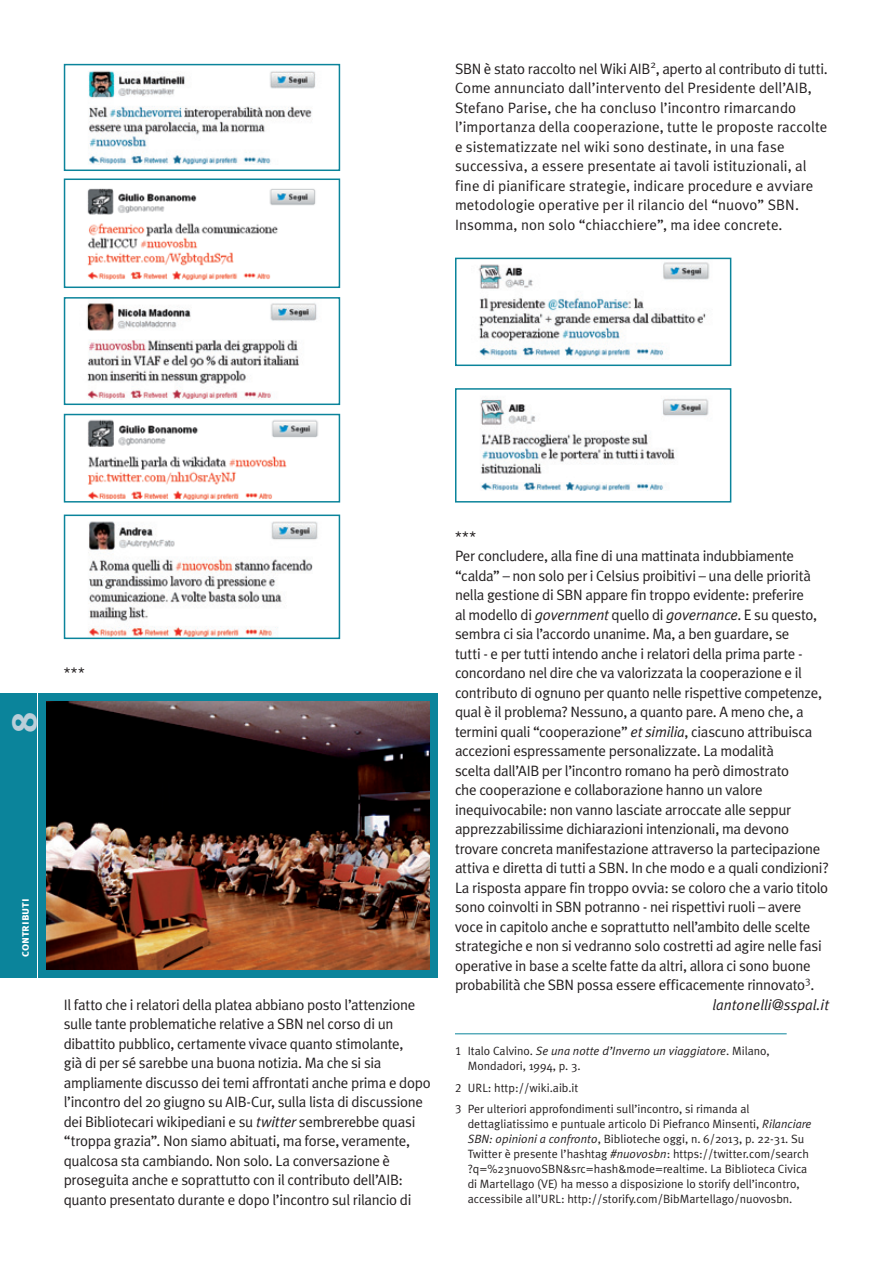
<style>
.page{position:relative;width:893px;height:1263px;background:#fff}
.page>*{position:absolute;margin:0;border:0;box-sizing:border-box;transform-origin:0 0}
.t1{font:36px "Meta Plus Bold Caps";color:#baced9}
.t2{font:15px/19.5px "Meta Plus Normal";letter-spacing:-.02em;color:#231f20}
.t3{font:15px/19.5px "Meta Plus Normal";letter-spacing:.005em;color:#231f20}
.t4{font:italic 15px "Meta Plus Normal";color:#231f20}
.Testo_nota_di_chiusu{font:12px/15px "Meta Plus Normal";color:#231f20}
.t5{font:12px "Meta Plus Bold Caps";color:#fff}
.s1{font-style:italic}
.s2{font-family:"Meta Plus Normal Caps"}
</style>
<div class="page">
<div style="left:0;top:693px;width:36px;height:285px;background:#0b849b"></div>
<img style="left:88px;top:71px;width:228px;height:93px">
<div style="left:64px;top:64px;width:276px;height:107px;border:2px solid #0b849b"></div>
<img style="left:87px;top:188px;width:229px;height:93px">
<div style="left:64px;top:178px;width:276px;height:110px;border:2px solid #0b849b"></div>
<img style="left:87px;top:303px;width:230px;height:96px">
<div style="left:64px;top:297px;width:276px;height:108px;border:2px solid #0b849b"></div>
<img style="left:88px;top:419px;width:230px;height:80px">
<div style="left:64px;top:414px;width:276px;height:88px;border:2px solid #0b849b"></div>
<img style="left:89px;top:521px;width:229px;height:115px">
<div style="left:64px;top:514px;width:276px;height:125px;border:2px solid #0b849b"></div>
<hr style="left:455px;top:1033px;width:332px;height:1px;background:#0b849b">
<img style="left:478px;top:262px;width:232px;height:98px">
<div style="left:455px;top:258px;width:276px;height:108px;border:2px solid #0b849b"></div>
<img style="left:480px;top:399px;width:229px;height:92px">
<div style="left:455px;top:388px;width:276px;height:114px;border:2px solid #0b849b"></div>
<div style="left:38px;top:693px;width:400px;height:285px;background:#0b849b"></div>
<img style="left:47px;top:702px;width:382px;height:267px">
<p class="t2" style="left:455px;top:58px;width:374px">SBN è stato raccolto nel Wiki AIB<sup>2</sup>, aperto al contributo di tutti.</p>
<p class="t3" style="left:455px;top:78px;width:374px">Come annunciato dall’intervento del Presidente dell’AIB, Stefano Parise, che ha concluso l’incontro rimarcando l’importanza della cooperazione, tutte le proposte raccolte e sistematizzate nel wiki sono destinate, in una fase successiva, a essere presentate ai tavoli istituzionali, al fine di pianificare strategie, indicare procedure e avviare metodologie operative per il rilancio del “nuovo” SBN.<br>Insomma, non solo “chiacchiere”, ma idee concrete.</p>
<h1 class="t1" style="left:3px;top:731px;width:21px;rotate:-90deg">8</h1>
<p class="t5" style="left:18px;top:957px;width:60px;rotate:-90deg">contributi</p>
<p class="t2" style="left:64px;top:663px;width:23px">***</p>
<p class="t2" style="left:64px;top:994px;width:369px">Il fatto che i relatori della platea abbiano posto l’attenzione sulle tante problematiche relative a SBN nel corso di un dibattito pubblico, certamente vivace quanto stimolante,<br>già di per sé sarebbe una buona notizia. Ma che si sia ampliamente discusso dei temi affrontati anche prima e dopo l’incontro del 20 giugno su AIB-Cur, sulla lista di discussione dei Bibliotecari wikipediani e su <span class="s1">twitter</span> sembrerebbe quasi “troppa grazia”. Non siamo abituati, ma forse, veramente, qualcosa sta cambiando. Non solo. La conversazione è proseguita anche e soprattutto con il contributo dell’AIB: quanto presentato durante e dopo l’incontro sul rilancio di</p>
<p class="t2" style="left:455px;top:526px;width:23px">***</p>
<p class="t2" style="left:455px;top:546px;width:375px">Per concludere, alla fine di una mattinata indubbiamente “calda” – non solo per i Celsius proibitivi – una delle priorità nella gestione di SBN appare fin troppo evidente: preferire<br>al modello di <span class="s1">government</span> quello di <span class="s1">governance</span>. E su questo, sembra ci sia l’accordo unanime. Ma, a ben guardare, se<br>tutti - e per tutti intendo anche i relatori della prima parte - concordano nel dire che va valorizzata la cooperazione e il contributo di ognuno per quanto nelle rispettive competenze, qual è il problema? Nessuno, a quanto pare. A meno che, a termini quali “cooperazione” <span class="s1">et similia</span>, ciascuno attribuisca accezioni espressamente personalizzate. La modalità<br>scelta dall’AIB per l’incontro romano ha però dimostrato<br>che cooperazione e collaborazione hanno un valore inequivocabile: non vanno lasciate arroccate alle seppur apprezzabilissime dichiarazioni intenzionali, ma devono trovare concreta manifestazione attraverso la partecipazione attiva e diretta di tutti a SBN. In che modo e a quali condizioni?<br>La risposta appare fin troppo ovvia: se coloro che a vario titolo sono coinvolti in SBN potranno - nei rispettivi ruoli – avere voce in capitolo anche e soprattutto nell’ambito delle scelte strategiche e non si vedranno solo costretti ad agire nelle fasi operative in base a scelte fatte da altri, allora ci sono buone probabilità che SBN possa essere efficacemente rinnovato<sup>3</sup>.</p>
<p class="t4" style="left:712px;top:996px;width:118px">lantonelli@sspal.it</p>
<p class="Testo_nota_di_chiusu" style="left:468px;top:1044px;width:304px;text-indent:-13px"><span class="s2">1</span> Italo Calvino. <span class="s1">Se una notte d’Inverno un viaggiatore</span>. Milano,<br>Mondadori, 1994, p. 3.</p>
<p class="Testo_nota_di_chiusu" style="left:455px;top:1080px;width:125px"><span class="s2">2</span> URL: http://wiki.aib.it</p>
<p class="Testo_nota_di_chiusu" style="left:468px;top:1101px;width:345px;text-indent:-13px"><span class="s2">3</span> Per ulteriori approfondimenti sull’incontro, si rimanda al dettagliatissimo e puntuale articolo Di Piefranco Minsenti, <span class="s1">Rilanciare SBN: opinioni a confronto</span>, Biblioteche oggi, n. 6/2013, p. 22-31. Su Twitter è presente l’hashtag <span class="s1">#nuovosbn</span>: https://twitter.com/search ?q=%23nuovoSBN&amp;src=hash&amp;mode=realtime. La Biblioteca Civica di Martellago (VE) ha messo a disposizione lo storify dell’incontro, accessibile all’URL: http://storify.com/BibMartellago/nuovosbn.</p>
</div>
